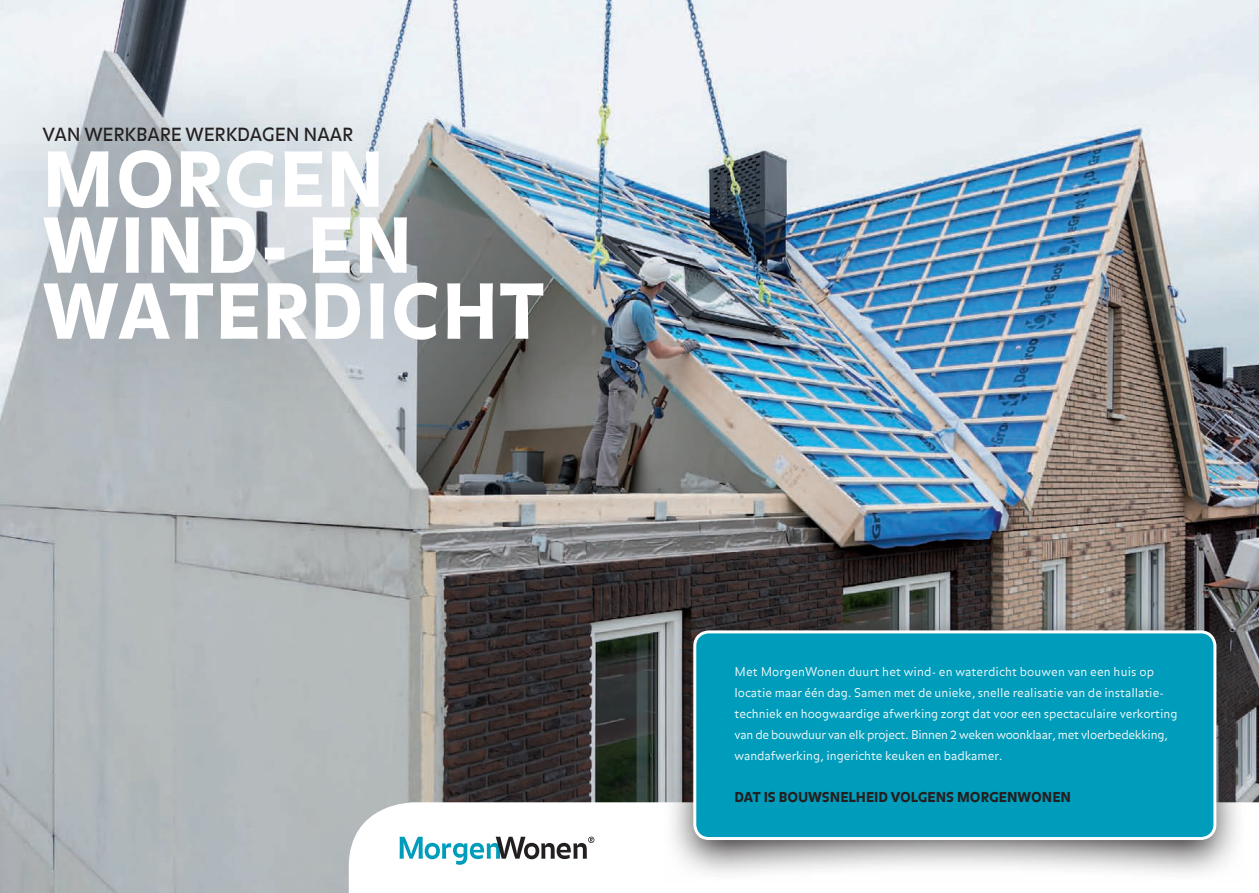
<style>
.page{position:relative;width:1259px;height:893px;background:#fff}
.page>*{position:absolute;margin:0;border:0;box-sizing:border-box;transform-origin:0 0}
.t1{font:75px/66px "Balance Black Caps";letter-spacing:.02em;color:#fff}
.t2{font:18px "Balance";color:#231f20}
.t3{font:13.5px "Balance Black Caps";color:#231f20}
.t4{font:300 12px/21px "Balance";letter-spacing:-.005em;color:#fff}
</style>
<div class="page">
<img style="left:0;top:0;width:1259px;height:893px">
<svg style="left:349px;top:802px;width:910px;height:91px"></svg>
<svg style="left:399px;top:837px;width:195px;height:28px"></svg>
<div style="left:0;top:36px;width:626px;height:396px;background:#011622;opacity:.2"></div>
<svg style="left:664px;top:612px;width:582px;height:271px"></svg>
<div style="left:695px;top:632px;width:520px;height:206px;background:#009cbb;border-radius:14px"></div>
<div style="left:693px;top:630px;width:523px;height:210px;border:3px solid #fff;border-radius:14px"></div>
<h2 class="t2" style="left:43px;top:124px;width:312px">VAN WERKBARE WERKDAGEN NAAR</h2>
<h1 class="t1" style="left:43px;top:152px;width:371px">MORGEN<br>WIND- EN<br>WATERDICHT</h1>
<p class="t4" style="left:734px;top:662px;width:444px">Met MorgenWonen duurt het wind- en waterdicht bouwen van een huis op locatie maar één dag. Samen met de unieke, snelle realisatie van de installatie&shy;techniek en hoogwaardige afwerking zorgt dat voor een spectaculaire verkorting van de bouwduur van elk project. Binnen 2 weken woonklaar, met vloerbedekking, wandafwerking, ingerichte keuken en badkamer.</p>
<p class="t3" style="left:734px;top:789px;width:79px">DAT IS BOUWSNE</p>
<p class="t3" style="left:848px;top:789px;width:80px">LHEID VOLGENS</p>
<p class="t3" style="left:957px;top:789px;width:34px">MORGEN</p>
<p class="t3" style="left:1017px;top:789px;width:35px">WONEN</p>
</div>
